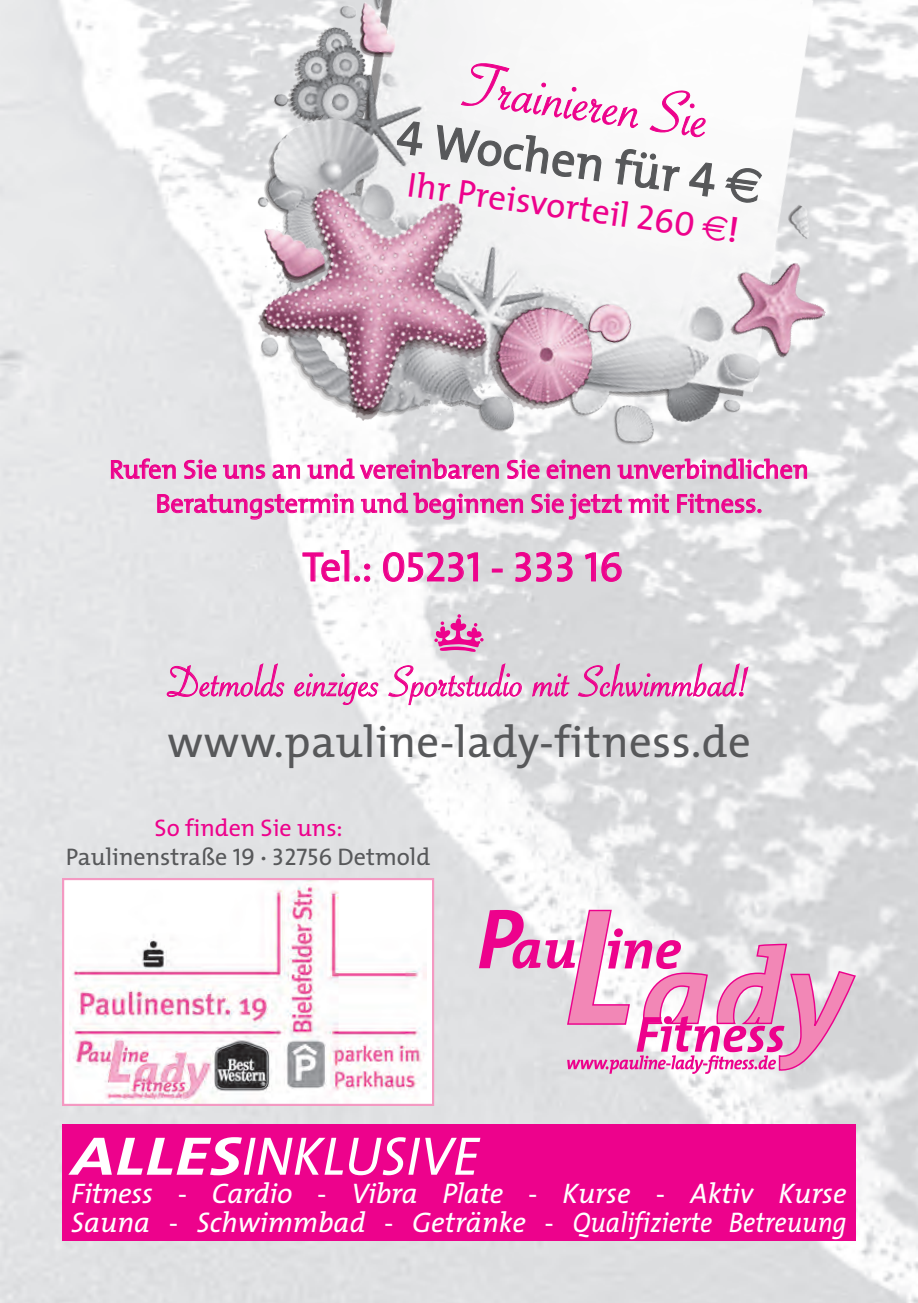
<style>
.page{position:relative;width:918px;height:1303px;background:#fff}
.page>*{position:absolute;margin:0;border:0;box-sizing:border-box;transform-origin:0 0}
.t1{font:65.62px "Savoye Let Plain";color:#ed028c}
.t2{font:italic 54.77px "The Mix";color:#fff}
.t3{font:48.12px "The Mix";color:#57585a}
.t4{font:46.02px "Savoye Let Plain";color:#ed028c}
.t5{font:44.8px "The Mix";letter-spacing:.01em;color:#57585a}
.t6{font:41.65px "The Mix Caps";color:#ed028c}
.t7{font:35px "The Mix";color:#ed028c}
.t8{font:italic 28.53px/28.5px "The Mix";color:#fff}
.t9{font:26.25px/34.1px "The Mix";color:#ed028c;text-align:center}
.t10{font:24.15px "The Mix";color:#57585a}
.t11{font:24.15px "The Mix";color:#ed028c}
.s1{font-family:"The Mix Caps"}
.s2{font-family:"Euro Sans"}
.s3{font-weight:600}
.s4{font-family:"The Mix"}
.s5{font-size:15.4px}
.s6{font-weight:700}
</style>
<div class="page">
<img style="left:0;top:0;width:918px;height:1302px">
<div style="left:62px;top:1124px;width:794px;height:116px;background:#ed028c"></div>
<div style="left:63px;top:879px;width:370px;height:225px;background:#fff"></div>
<img style="left:70px;top:880px;width:356px;height:222px">
<div style="left:62px;top:877px;width:372px;height:228px;border:2px solid #f499c2"></div>
<svg style="left:166px;top:662px;width:119px;height:39px;background:#e3bcd5"></svg>
<svg style="left:294px;top:672px;width:85px;height:33px"></svg>
<svg style="left:387px;top:662px;width:135px;height:43px"></svg>
<svg style="left:531px;top:672px;width:39px;height:29px"></svg>
<svg style="left:577px;top:631px;width:172px;height:78px;background:#dccad7"></svg>
<svg style="left:434px;top:614px;width:49px;height:37px;background:#e17fba"></svg>
<svg style="left:111px;top:458px;width:65px;height:21px"></svg>
<svg style="left:184px;top:459px;width:16px;height:20px"></svg>
<svg style="left:157px;top:493px;width:43px;height:26px"></svg>
<svg style="left:303px;top:550px;width:67px;height:31px"></svg>
<svg style="left:383px;top:552px;width:95px;height:29px"></svg>
<svg style="left:515px;top:552px;width:57px;height:29px;background:#dcaecb"></svg>
<svg style="left:585px;top:552px;width:36px;height:29px"></svg>
<img style="left:200px;top:0;width:704px;height:529px">
<svg style="left:396px;top:121px;width:27px;height:35px"></svg>
<svg style="left:436px;top:62px;width:279px;height:135px"></svg>
<svg style="left:724px;top:166px;width:39px;height:38px"></svg>
<svg style="left:479px;top:909px;width:377px;height:164px"></svg>
<p class="t1" style="left:472px;top:41px;width:247px;rotate:8deg">Trainieren Sie</p>
<p class="t3" style="left:403px;top:96px;width:369px;rotate:8deg"><span class="s1">4</span> Wochen für <span class="s1">4</span> <span class="s2">E</span></p>
<p class="t7" style="left:411px;top:155px;width:336px;rotate:8deg">Ihr Preisvorteil <span class="s1">260</span> <span class="s2">E</span><span class="s3">!</span></p>
<p class="t9" style="left:109px;top:451px;width:701px">Rufen Sie uns an und vereinbaren Sie einen unverbindlichen<br>Beratungstermin und beginnen Sie jetzt mit Fitness.</p>
<h3 class="t6" style="left:302px;top:532px;width:322px"><span class="s4">Tel.:</span> 05231 - 333 16</h3>
<p class="t4" style="left:168px;top:651px;width:584px">Detmolds einziges Sportstudio mit Schwimmbad!</p>
<p class="t5" style="left:167px;top:704px;width:585px">www.pauline-lady-fitness.de</p>
<p class="t11" style="left:155px;top:807px;width:190px">So finden Sie uns:</p>
<p class="t10" style="left:66px;top:836px;width:366px">Paulinenstraße <span class="s1">19</span> <span class="s5">•</span> <span class="s1">32756</span> Detmold</p>
<p class="t2" style="left:71px;top:1110px;width:410px"><span class="s6">ALLES</span>INKLUSIVE</p>
<p class="t8" style="left:71px;top:1178px;width:777px">Fitness - Cardio - Vibra Plate - Kurse - Aktiv Kurse<br>Sauna - Schwimmbad - Getränke - Qualifizierte Betreuung</p>
</div>
